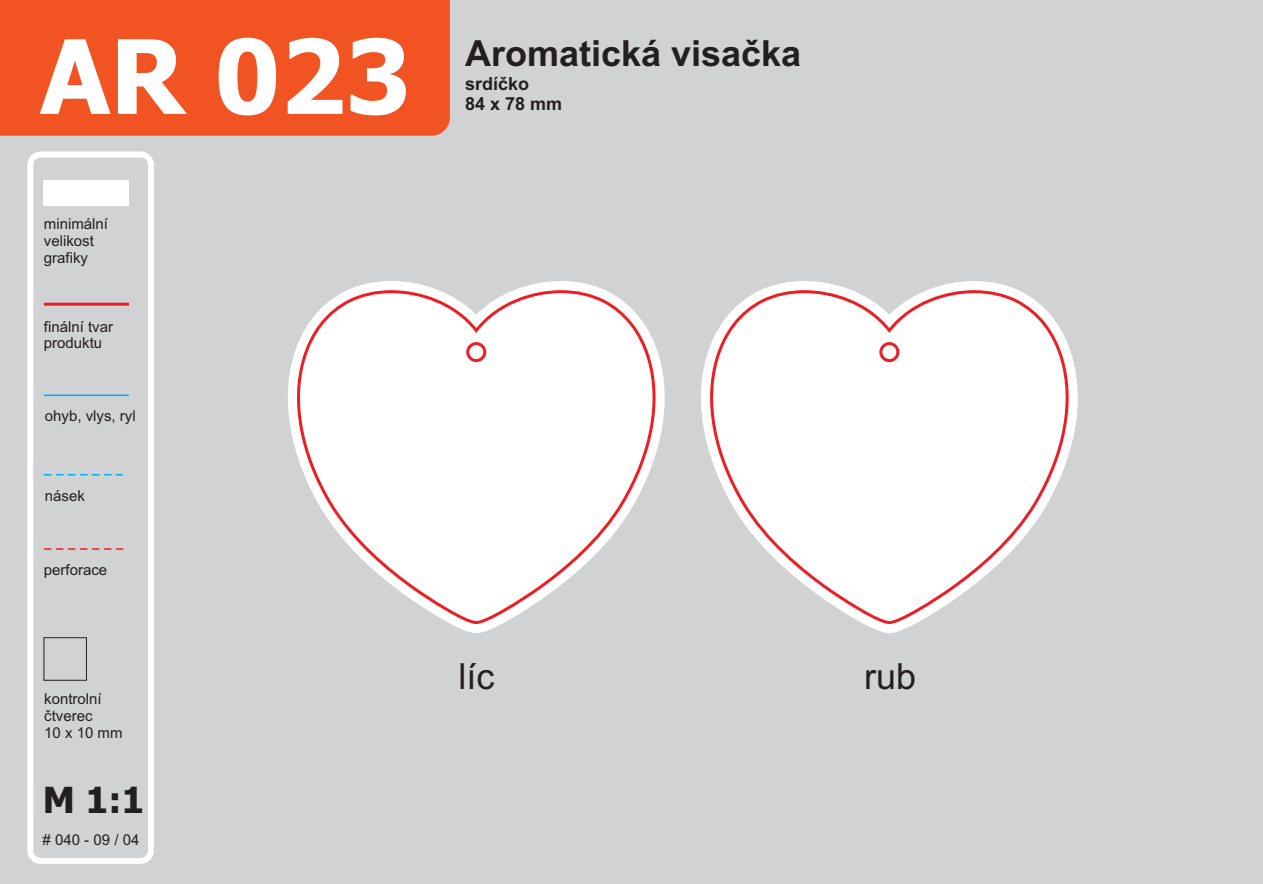
<style>
.page{position:relative;width:1263px;height:884px;background:#fff}
.page>*{position:absolute;margin:0;border:0;box-sizing:border-box;transform-origin:0 0}
.t1{font:700 102.6px "Tahoma";color:#fff}
.t2{font:700 36px "Arial";color:#231f20}
.t3{font:36px "Arial";color:#231f20}
.t4{font:700 36px "Tahoma";color:#231f20}
.t5{font:700 18px/20.1px "Arial";color:#231f20}
.t6{font:15px/16.8px "Arial";color:#231f20}
</style>
<div class="page">
<div style="left:0;top:0;width:1263px;height:883px;background:#d1d2d4"></div>
<div style="left:0;top:0;width:450px;height:136px;background:#f15422"></div>
<div style="left:44px;top:181px;width:85px;height:25px;background:#fff"></div>
<hr style="left:44px;top:302px;width:85px;height:3px;background:#ee1d23">
<div style="left:27px;top:151px;width:127px;height:712px;border:6px solid #fff;border-radius:10px"></div>
<div style="left:44px;top:637px;width:43px;height:43px;border:1px solid #231f20"></div>
<hr style="left:44px;top:394px;width:85px;height:2px;background:#00aeef">
<svg style="left:44px;top:474px;width:79px;height:1px"></svg>
<svg style="left:44px;top:548px;width:79px;height:1px"></svg>
<svg style="left:279px;top:281px;width:395px;height:352px;background:#d5d6d7"></svg>
<svg style="left:291px;top:288px;width:370px;height:337px"></svg>
<svg style="left:692px;top:281px;width:395px;height:352px;background:#d5d6d7"></svg>
<svg style="left:704px;top:288px;width:370px;height:337px"></svg>
<h1 class="t1" style="left:40px;top:35px;width:372px">AR 023</h1>
<p class="t6" style="left:44px;top:217px;width:66px">minimální velikost grafiky</p>
<p class="t6" style="left:44px;top:319px;width:71px">finální tvar produktu</p>
<p class="t6" style="left:45px;top:408px;width:92px">ohyb, vlys, ryl</p>
<p class="t6" style="left:45px;top:488px;width:42px">násek</p>
<p class="t6" style="left:44px;top:562px;width:65px">perforace</p>
<p class="t6" style="left:44px;top:691px;width:80px">kontrolní čtverec<br>10 x 10 mm</p>
<h2 class="t4" style="left:43px;top:785px;width:103px">M 1:1</h2>
<p class="t6" style="left:43px;top:832px;width:98px"># 040 - 09 / 04</p>
<h2 class="t2" style="left:465px;top:40px;width:338px">Aromatická visačka</h2>
<p class="t5" style="left:465px;top:75px;width:99px">srdíčko<br>84 x 78 mm</p>
<h2 class="t3" style="left:458px;top:662px;width:37px">líc</h2>
<h2 class="t3" style="left:864px;top:662px;width:54px">rub</h2>
</div>
